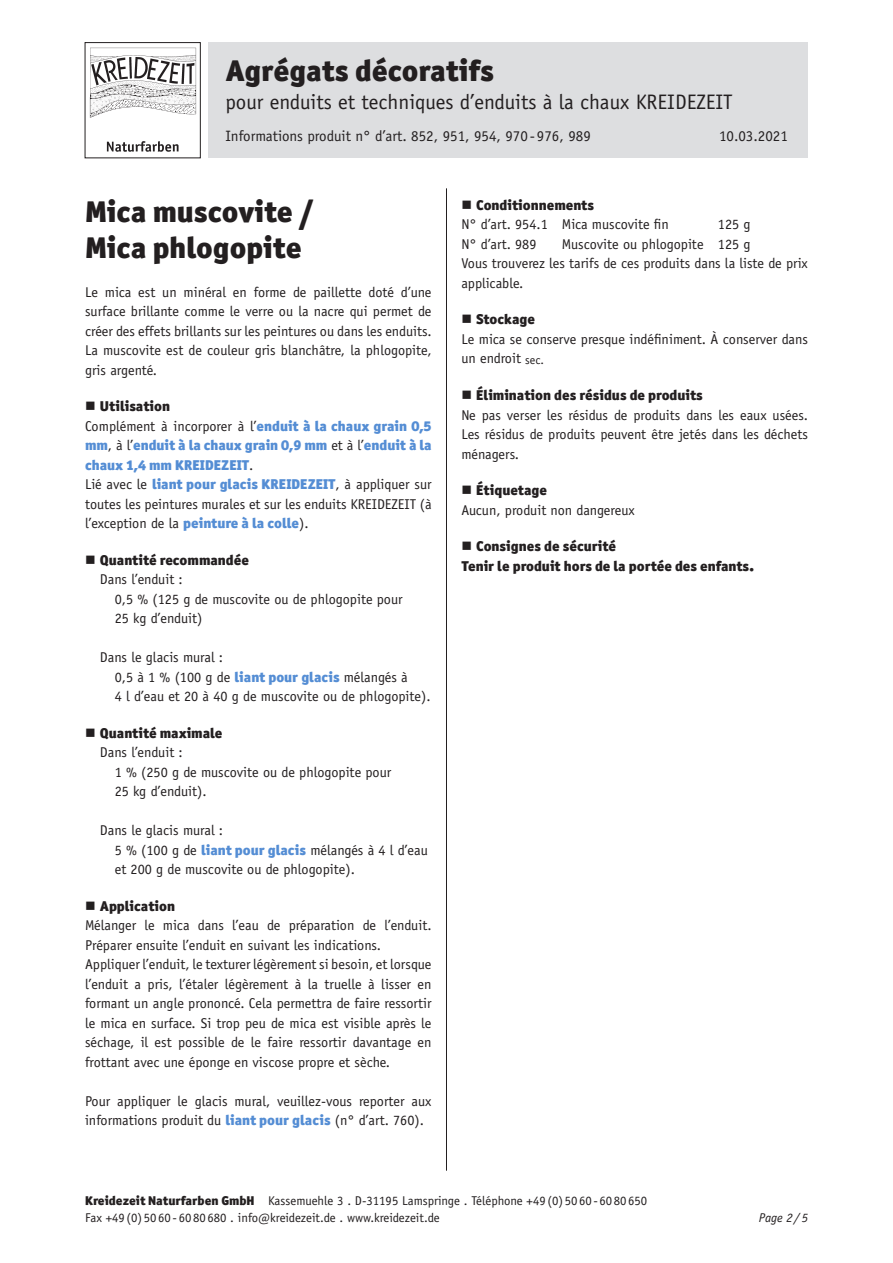
<style>
.page{position:relative;width:893px;height:1263px;background:#fff}
.page>*{position:absolute;margin:0;border:0;box-sizing:border-box;transform-origin:0 0}
.t1{font:900 30px/36px "Officina San ITC";color:#231f20}
.t2{font:21px "Officina Sans Std";color:#231f20}
.t3{font:15px "Officina Sans Std";color:#231f20}
.t4{font:14.25px/19.5px "Officina Sans Std";color:#231f20}
.t5{font:900 14.25px/19.5px "Officina San ITC";color:#231f20}
.t6{font:900 14.25px/19.5px "Officina San ITC";color:#548dd4}
.t7{font:12.75px/17.2px "Officina Sans Std";color:#231f20}
.t8{font:italic 12.75px "Officina Sans Std";color:#231f20}
.s1{font-family:"Officina San ITC";font-weight:900;color:#548dd4}
.s2{font-family:"Officina Sans Std";font-weight:400;color:#231f20}
.s3{font-size:12px}
.s4{font-family:"Officina San ITC";font-weight:900}
</style>
<div class="page">
<div style="left:208px;top:43px;width:600px;height:115px;background:#dddee0"></div>
<div style="left:85px;top:42px;width:116px;height:116px;border:1px solid #231f20"></div>
<hr style="left:446px;top:188px;width:1px;height:983px;background:#231f20">
<img style="left:89px;top:47px;width:108px;height:105px">
<h1 class="t1" style="left:225px;top:52px;width:270px">Agrégats décoratifs</h1>
<h2 class="t2" style="left:225px;top:90px;width:509px">pour enduits et techniques d’enduits à la chaux KREIDEZEIT</h2>
<p class="t3" style="left:225px;top:127px;width:367px">Informations produit n° d’art. 852, 951, 954, 970 -976, 989</p>
<p class="t3" style="left:719px;top:127px;width:70px">10.03.2021</p>
<h1 class="t1" style="left:85px;top:193px;width:230px">Mica muscovite /<br>Mica phlogopite</h1>
<p class="t4" style="left:85px;top:282px;width:348px;text-align:justify">Le mica est un minéral en forme de paillette doté d’une surface brillante comme le verre ou la nacre qui permet de créer des effets brillants sur les peintures ou dans les enduits.<br>La muscovite est de couleur gris blanchâtre, la phlogopite, gris argenté.</p>
<p class="t5" style="left:100px;top:396px;width:72px">Utilisation</p>
<p class="t4" style="left:85px;top:416px;width:348px">Complément à incorporer à l’<span class="s1">enduit à la chaux grain 0,5</span></p>
<p class="t6" style="left:85px;top:435px;width:348px">mm<span class="s2">, à l’</span>enduit à la chaux grain 0,9 mm <span class="s2">et à l’</span>enduit à la chaux 1,4 mm KREIDEZEIT<span class="s2">.<br>Lié avec le</span> liant pour glacis KREIDEZEIT<span class="s2">, à appliquer sur</span></p>
<p class="t4" style="left:85px;top:494px;width:348px">toutes les peintures murales et sur les enduits KREIDEZEIT (à l’exception de la <span class="s1">peinture à la colle</span>).</p>
<p class="t5" style="left:100px;top:550px;width:151px">Quantité recommandée</p>
<p class="t4" style="left:115px;top:569px;width:289px;text-indent:-15px">Dans l’enduit :<br>0,5 % (125 g de muscovite ou de phlogopite pour<br>25 kg d’enduit)</p>
<p class="t4" style="left:115px;top:647px;width:317px;text-indent:-15px">Dans le glacis mural :<br>0,5 à 1 % (100 g de <span class="s1">liant pour glacis</span> mélangés à<br>4 l d’eau et 20 à 40 g de muscovite ou de phlogopite).</p>
<p class="t5" style="left:100px;top:723px;width:124px">Quantité maximale</p>
<p class="t4" style="left:115px;top:742px;width:278px;text-indent:-15px">Dans l’enduit :<br>1 % (250 g de muscovite ou de phlogopite pour<br>25 kg d’enduit).</p>
<p class="t4" style="left:115px;top:820px;width:315px;text-indent:-15px">Dans le glacis mural :<br>5 % (100 g de <span class="s1">liant pour glacis</span> mélangés à 4 l d’eau et 200 g de muscovite ou de phlogopite).</p>
<p class="t5" style="left:100px;top:896px;width:77px">Application</p>
<p class="t4" style="left:85px;top:915px;width:348px">Mélanger le mica dans l’eau de préparation de l’enduit.<br>Préparer ensuite l’enduit en suivant les indications.<br>Appliquer l’enduit, le texturer légèrement si besoin, et lorsque l’enduit a pris, l’étaler légèrement à la truelle à lisser en formant un angle prononcé. Cela permettra de faire ressortir le mica en surface. Si trop peu de mica est visible après le séchage, il est possible de le faire ressortir davantage en frottant avec une éponge en viscose propre et sèche.</p>
<p class="t4" style="left:85px;top:1091px;width:348px">Pour appliquer le glacis mural, veuillez-vous reporter aux informations produit du <span class="s1">liant pour glacis</span> (n° d’art. 760).</p>
<p class="t5" style="left:476px;top:195px;width:119px">Conditionnements</p>
<p class="t4" style="left:461px;top:215px;width:209px">N° d’art. 954.1 Mica muscovite fin</p>
<p class="t4" style="left:718px;top:215px;width:34px">125 g</p>
<p class="t4" style="left:461px;top:234px;width:77px">N° d’art. 989</p>
<p class="t4" style="left:461px;top:234px;width:348px;text-indent:101px">Muscovite ou phlogopite 125 g<br>Vous trouverez les tarifs de ces produits dans la liste de prix applicable.</p>
<p class="t5" style="left:476px;top:310px;width:60px">Stockage</p>
<p class="t4" style="left:461px;top:329px;width:348px">Le mica se conserve presque indéfiniment. À conserver dans un endroit <span class="s3">sec.</span></p>
<p class="t5" style="left:476px;top:385px;width:228px">Élimination des résidus de produits</p>
<p class="t4" style="left:461px;top:405px;width:348px;text-align:justify">Ne pas verser les résidus de produits dans les eaux usées.<br>Les résidus de produits peuvent être jetés dans les déchets ménagers.</p>
<p class="t5" style="left:476px;top:480px;width:72px">Étiquetage</p>
<p class="t4" style="left:461px;top:500px;width:175px">Aucun, produit non dangereux</p>
<p class="t5" style="left:461px;top:536px;width:294px;text-indent:15px">Consignes de sécurité<br>Tenir le produit hors de la portée des enfants.</p>
<p class="t7" style="left:85px;top:1192px;width:564px"><span class="s4">Kreidezeit Naturfarben GmbH</span> Kassemuehle 3 . D-31195 Lamspringe . Téléphone +49 (0) 5060- 60 80 650<br>Fax +49(0) 5060-6080 680 . info@kreidezeit.de . www.kreidezeit.de</p>
<p class="t8" style="left:759px;top:1210px;width:51px">Page 2 / 5</p>
</div>
